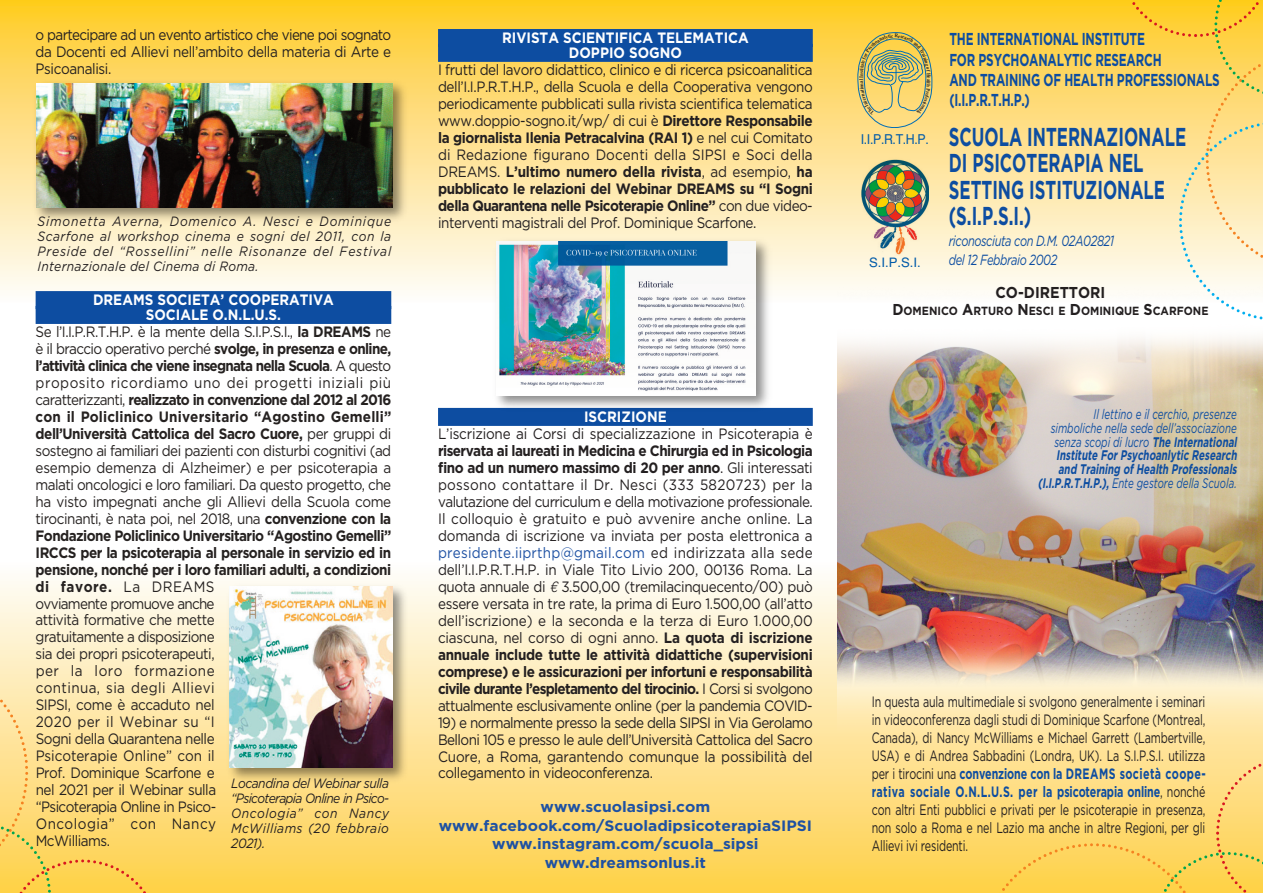
<style>
.page{position:relative;width:1263px;height:893px;background:#fff}
.page>*{position:absolute;margin:0;border:0;box-sizing:border-box;transform-origin:0 0}
.t1{font:700 25.8px/26.5px "Gotham";color:#0d4da1;scale:.65 1}
.t2{font:700 17.25px/20.4px "Gotham";letter-spacing:-.015em;color:#0d4da1;scale:.69 1}
.t3{font:700 15.75px "Gotham";color:#231f20;scale:.9 1}
.t4{font:15px/17px "Gotham";letter-spacing:-.03em;color:#231f20;text-align:justify;scale:.9 1}
.t5{font:15px/17px "Gotham";letter-spacing:-.035em;color:#252120;scale:.9 1}
.t6{font:15px/18px "Gotham";letter-spacing:-.03em;color:#231f20;text-align:justify;scale:.71 1}
.t7{font:700 15px/18.5px "Gotham";color:#1e51a3;text-align:center;scale:1.04 1}
.t8{font:700 15px/14.9px "Gotham";color:#fff;text-align:center;scale:.9 1}
.t9{font:italic 14.7px/19px "Gotham";letter-spacing:-.035em;color:#0d4da1;scale:.76 1}
.t10{font:italic 13.95px/14px "Gotham";color:#0d4da1;text-align:right;scale:.7 1}
.t11{font:13.65px "Helvetica";color:#015ba9;scale:.9 1}
.t12{font:italic 13.5px/15px "Gotham";letter-spacing:.035em;color:#231f20;text-align:justify;scale:.9 1}
.t13{font:13.05px "Helvetica";color:#015ba9}
.t14{font:700 11.85px "Gotham";color:#231f20;scale:.9 1}
.t15{font:700 5.55px "Times New Roman";color:#231f20;scale:.9 1}
.s1{font-weight:700}
.s2{color:#1e51a3}
.s3{font-family:"Helvetica LT Std";font-weight:300;font-style:italic}
.s4{font-size:15.75px}
.s5{font-weight:700;color:#0d4da1}
</style>
<div class="page">
<svg style="left:0;top:0;width:1117px;height:303px"></svg>
<div style="left:0;top:563px;width:1263px;height:330px;background:linear-gradient(to bottom,#fefdfc,#ffd04a)"></div>
<img style="left:838px;top:280px;width:425px;height:451px">
<div style="left:36px;top:291px;width:355px;height:18px;background:#0d4da1"></div>
<div style="left:36px;top:306px;width:355px;height:18px;background:#0d4da1"></div>
<div style="left:438px;top:29px;width:375px;height:18px;background:#0d4da1"></div>
<div style="left:438px;top:44px;width:375px;height:18px;background:#0d4da1"></div>
<div style="left:438px;top:408px;width:375px;height:18px;background:#0d4da1"></div>
<img style="left:223px;top:580px;width:189px;height:207px">
<img style="left:230px;top:586px;width:163px;height:181px">
<img style="left:861px;top:158px;width:68px;height:97px">
<img style="left:30px;top:76px;width:382px;height:151px">
<img style="left:36px;top:83px;width:357px;height:125px">
<img style="left:430px;top:235px;width:403px;height:180px">
<img style="left:496px;top:241px;width:259px;height:154px">
<svg style="left:1117px;top:0;width:146px;height:323px"></svg>
<svg style="left:0;top:656px;width:165px;height:237px"></svg>
<svg style="left:978px;top:754px;width:285px;height:139px"></svg>
<svg style="left:857px;top:32px;width:75px;height:96px"></svg>
<p class="t4" style="left:36px;top:26px;width:397px">o partecipare ad un evento artistico che viene poi sognato da Docenti ed Allievi nell’ambito della materia di Arte e Psicoanalisi.</p>
<p class="t12" style="left:38px;top:215px;width:394px">Simonetta Averna, Domenico A. Nesci e Dominique Scarfone al workshop cinema e sogni del 2011, con la Preside del “Rossellini” nelle Risonanze del Festival Internazionale del Cinema di Roma.</p>
<p class="t8" style="left:93px;top:292px;width:269px">DREAMS SOCIETA’ COOPERATIVA<br>SOCIALE O.N.L.U.S.</p>
<p class="t5" style="left:36px;top:323px;width:397px">Se l’I.I.P.R.T.H.P. è la mente della S.I.P.S.I., <span class="s1">la DREAMS</span> ne è il braccio operativo perché <span class="s1">svolge, in presenza e online, l’attività clinica che viene insegnata nella Scuola</span>. A questo proposito ricordiamo uno dei progetti iniziali più caratterizzanti, <span class="s1">realizzato in convenzione dal 2012 al 2016 con il Policlinico Universitario “Agostino Gemelli” dell’Università Cattolica del Sacro Cuore,</span> per gruppi di sostegno ai familiari dei pazienti con disturbi cognitivi (ad esempio demenza di Alzheimer) e per psicoterapia a malati oncologici e loro familiari. Da questo progetto, che ha visto impegnati anche gli Allievi della Scuola come tirocinanti, è nata poi, nel 2018, una <span class="s1">convenzione con la Fondazione Policlinico Universitario “Agostino Gemelli” IRCCS per la psicoterapia al personale in servizio ed in pensione, nonché per i loro familiari adulti, a condizioni di favore.</span> La DREAMS<br>ovviamente promuove anche<br>attività formative che mette<br>gratuitamente a disposizione<br>sia dei propri psicoterapeuti,<br>per la loro formazione<br>continua, sia degli Allievi<br>SIPSI, come è accaduto nel<br>2020 per il Webinar su “I<br>Sogni della Quarantena nelle<br>Psicoterapie Online” con il<br>Prof. Dominique Scarfone e<br>nel 2021 per il Webinar sulla<br>“Psicoterapia Online in Psico-<br>Oncologia” con Nancy<br>McWilliams.</p>
<p class="t12" style="left:231px;top:777px;width:177px">Locandina del Webinar sulla “Psicoterapia Online in Psico-Oncologia” con Nancy McWilliams (20 febbraio 2021).</p>
<p class="t8" style="left:502px;top:30px;width:276px">RIVISTA SCIENTIFICA TELEMATICA<br>DOPPIO SOGNO</p>
<p class="t4" style="left:438px;top:61px;width:418px">I frutti del lavoro didattico, clinico e di ricerca psicoanalitica dell’I.I.P.R.T.H.P., della Scuola e della Cooperativa vengono periodicamente pubblicati sulla rivista scientifica telematica www.doppio-sogno.it/wp/ di cui è <span class="s1">Direttore Responsabile la giornalista Ilenia Petracalvina (RAI 1)</span> e nel cui Comitato di Redazione figurano Docenti della SIPSI e Soci della DREAMS. <span class="s1">L’ultimo numero della rivista</span>, ad esempio, <span class="s1">ha pubblicato le relazioni del Webinar DREAMS su “I Sogni della Quarantena nelle Psicoterapie Online”</span> con due video&shy;interventi magistrali del Prof. Dominique Scarfone.</p>
<p class="t8" style="left:584px;top:409px;width:93px">ISCRIZIONE</p>
<p class="t4" style="left:438px;top:425px;width:418px">L’iscrizione ai Corsi di specializzazione in Psicoterapia è</p>
<p class="t4" style="left:438px;top:442px;width:418px"><span class="s1">riservata ai laureati in Medicina e Chirurgia ed in Psicologia fino ad un numero massimo di 20 per anno</span>. Gli interessati possono contattare il Dr. Nesci (333 5820723) per la valutazione del curriculum e della motivazione professionale.<br>Il colloquio è gratuito e può avvenire anche online. La domanda di iscrizione va inviata per posta elettronica a <span class="s2">presidente.iiprthp@gmail.com</span> ed indirizzata alla sede dell’I.I.P.R.T.H.P. in Viale Tito Livio 200, 00136 Roma. La quota annuale di <span class="s3">€</span> 3.500,00 (tremilacinquecento/00) può essere versata in tre rate, la prima di Euro 1.500,00 (all’atto dell’iscrizione) e la seconda e la terza di Euro 1.000,00 ciascuna, nel corso di ogni anno. <span class="s1">La quota di iscrizione annuale include tutte le attività didattiche (supervisioni comprese) e le assicurazioni per infortuni e responsabilità civile durante l’espletamento del tirocinio.</span> I Corsi si svolgono attualmente esclusivamente online (per la pandemia COVID-</p>
<p class="t4" style="left:438px;top:714px;width:418px">19) e normalmente presso la sede della SIPSI in Via Gerolamo Belloni 105 e presso le aule dell’Università Cattolica del Sacro Cuore, a Roma, garantendo comunque la possibilità del collegamento in videoconferenza.</p>
<p class="t7" style="left:439px;top:797px;width:360px">www.scuolasipsi.com www.facebook.com/ScuoladipsicoterapiaSIPSI www.instagram.com/scuola_sipsi www.dreamsonlus.it</p>
<p class="t15" style="left:933px;top:76px;width:4px;rotate:90deg">e</p>
<p class="t11" style="left:861px;top:132px;width:77px">I.I.P.R.T.H.P.</p>
<p class="t13" style="left:869px;top:255px;width:53px">S.I.P.S.I.</p>
<p class="t2" style="left:949px;top:28px;width:393px">THE INTERNATIONAL INSTITUTE<br>FOR PSYCHOANALYTIC RESEARCH<br>AND TRAINING OF HEALTH PROFESSIONALS (I.I.P.R.T.H.P.)</p>
<h1 class="t1" style="left:949px;top:123px;width:367px">SCUOLA INTERNAZIONALE<br>DI PSICOTERAPIA NEL<br>SETTING ISTITUZIONALE (S.I.P.S.I.)</h1>
<p class="t9" style="left:949px;top:232px;width:219px">riconosciuta con D.M. 02A02821 del 12 Febbraio 2002</p>
<p class="t3" style="left:995px;top:283px;width:124px">CO-DIRETTORI</p>
<p class="t14" style="left:892px;top:304px;width:353px"><span class="s4">D</span>OMENICO <span class="s4">A</span>RTURO <span class="s4">N</span>ESCI E <span class="s4">D</span>OMINIQUE <span class="s4">S</span>CARFONE</p>
<p class="t10" style="left:1038px;top:408px;width:289px">Il lettino e il cerchio, presenze<br>simboliche nella sede dell’associazione senza scopi di lucro <span class="s1">TheInternational Institute For Psychoanlytic Research and Training of Health Professionals (I.I.P.R.T.H.P.),</span>Ente gestore della Scuola.</p>
<p class="t6" style="left:872px;top:692px;width:472px">In questa aula multimediale si svolgono generalmente i seminari in videoconferenza dagli studi di Dominique Scarfone (Montreal, Canada), di Nancy McWilliams e Michael Garrett (Lambertville, USA) e di Andrea Sabbadini (Londra, UK). La S.I.P.S.I. utilizza per i tirocini una <span class="s5">convenzione con la DREAMS società coope&shy;rativa sociale O.N.L.U.S. per la psicoterapia online</span>, nonché con altri Enti pubblici e privati per le psicoterapie in presenza, non solo a Roma e nel Lazio ma anche in altre Regioni, per gli Allievi ivi residenti.</p>
</div>
